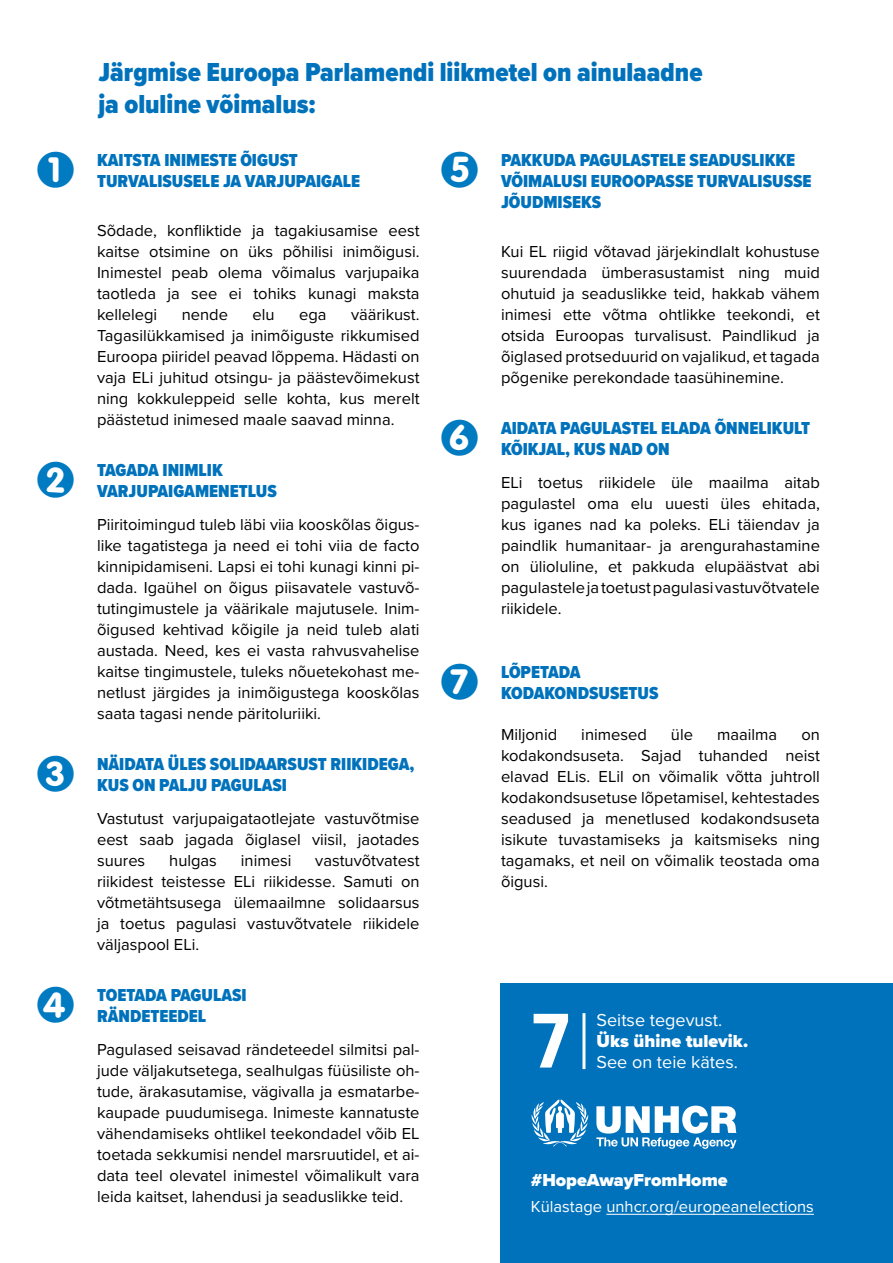
<style>
.page{position:relative;width:893px;height:1263px;background:#fff}
.page>*{position:absolute;margin:0;border:0;box-sizing:border-box;transform-origin:0 0}
.t1{font:700 80.55px "Proxima Nova Cond";color:#fff}
.t2{font:44.25px "Circled";color:#007ac1}
.t3{font:900 27px/31.5px "Proxima Nova Cond";color:#0072bc}
.t4{font:900 18px/21px "Proxima Nova Cond";color:#0072bc}
.t5{font:900 18px "Proxima Nova";color:#fff}
.t6{font:18px "Proxima Nova";color:#fff}
.t7{font:16.5px/21px "Proxima Nova";color:#000;text-align:justify}
.t8{font:16.5px "Proxima Nova";color:#fff}
</style>
<div class="page">
<div style="left:501px;top:983px;width:392px;height:280px;background:#0072bc"></div>
<hr style="left:606px;top:1214px;width:208px;height:1px;background:#fff">
<svg style="left:531px;top:1099px;width:58px;height:47px"></svg>
<svg style="left:596px;top:1106px;width:140px;height:43px"></svg>
<hr style="left:582px;top:1013px;width:3px;height:56px;background:#fff">
<h3 class="t3" style="left:98px;top:56px;width:606px">Järgmise Euroopa Parlamendi liikmetel on ainulaadne ja oluline võimalus:</h3>
<h2 class="t2" style="left:37px;top:146px;width:39px">1</h2>
<p class="t4" style="left:97px;top:150px;width:265px">KAITSTA INIMESTE ÕIGUST<br>TURVALISUSELE JA VARJUPAIGALE</p>
<p class="t7" style="left:97px;top:219px;width:324px">Sõdade, konfliktide ja tagakiusamise eest kaitse otsimine on üks põhilisi inimõigusi.<br>Inimestel peab olema võimalus varjupaika taotleda ja see ei tohiks kunagi maksta kellelegi</p>
<p class="t7" style="left:97px;top:303px;width:324px;text-indent:254px">väärikust.<br>Tagasilükkamised ja inimõiguste rikkumised Euroopa piiridel peavad lõppema. Hädasti on vaja ELi juhitud otsingu- ja päästevõimekust ning kokkuleppeid selle kohta, kus merelt päästetud inimesed maale saavad minna.</p>
<p class="t7" style="left:182px;top:303px;width:48px">nende</p>
<p class="t7" style="left:253px;top:303px;width:24px">elu</p>
<p class="t7" style="left:299px;top:303px;width:29px">ega</p>
<h2 class="t2" style="left:37px;top:456px;width:39px">2</h2>
<p class="t4" style="left:97px;top:459px;width:181px">TAGADA INIMLIK<br>VARJUPAIGAMENETLUS</p>
<p class="t7" style="left:97px;top:513px;width:324px">Piiritoimingud tuleb läbi viia kooskõlas õigus&shy;like tagatistega ja need ei tohi viia de facto kinnipidamiseni. Lapsi ei tohi kunagi kinni pi&shy;dada. Igaühel on õigus piisavatele vastuvõ&shy;tutingimustele ja väärikale majutusele. Inim&shy;õigused kehtivad kõigile ja neid tuleb alati austada. Need, kes ei vasta rahvusvahelise kaitse tingimustele, tuleks nõuetekohast me&shy;netlust järgides ja inimõigustega kooskõlas saata tagasi nende päritoluriiki.</p>
<h2 class="t2" style="left:37px;top:750px;width:39px">3</h2>
<p class="t4" style="left:97px;top:753px;width:319px">NÄIDATA ÜLES SOLIDAARSUST RIIKIDEGA,<br>KUS ON PALJU PAGULASI</p>
<p class="t7" style="left:97px;top:807px;width:324px">Vastutust varjupaigataotlejate vastuvõtmise eest saab jagada õiglasel viisil, jaotades suures</p>
<p class="t7" style="left:97px;top:849px;width:324px;text-indent:218px">vastuvõtvatest riikidest teistesse ELi riikidesse. Samuti on võtmetähtsusega ülemaailmne solidaarsus ja toetus pagulasi vastuvõtvatele riikidele väljaspool ELi.</p>
<p class="t7" style="left:169px;top:849px;width:49px">hulgas</p>
<p class="t7" style="left:241px;top:849px;width:52px">inimesi</p>
<h2 class="t2" style="left:37px;top:981px;width:39px">4</h2>
<p class="t4" style="left:97px;top:984px;width:151px">TOETADA PAGULASI<br>RÄNDETEEDEL</p>
<p class="t7" style="left:97px;top:1038px;width:324px">Pagulased seisavad rändeteedel silmitsi pal&shy;jude väljakutsetega, sealhulgas füüsiliste oh&shy;tude, ärakasutamise, vägivalla ja esmatarbe&shy;kaupade puudumisega. Inimeste kannatuste vähendamiseks ohtlikel teekondadel võib EL toetada sekkumisi nendel marsruutidel, et ai&shy;data teel olevatel inimestel võimalikult vara leida kaitset, lahendusi ja seaduslikke teid.</p>
<h2 class="t2" style="left:441px;top:146px;width:39px">5</h2>
<p class="t4" style="left:501px;top:150px;width:312px">PAKKUDA PAGULASTELE SEADUSLIKKE<br>VÕIMALUSI EUROOPASSE TURVALISUSSE<br>JÕUDMISEKS</p>
<p class="t7" style="left:501px;top:240px;width:320px">Kui EL riigid võtavad järjekindlalt kohustuse suurendada ümberasustamist ning muid ohutuid ja seaduslikke teid, hakkab vähem inimesi ette võtma ohtlikke teekondi, et otsida Euroopas turvalisust. Paindlikud ja õiglased protseduurid on vajalikud, et tagada põgenike perekondade taasühinemine.</p>
<h2 class="t2" style="left:441px;top:414px;width:39px">6</h2>
<p class="t4" style="left:501px;top:417px;width:311px">AIDATA PAGULASTEL ELADA ÕNNELIKULT<br>KÕIKJAL, KUS NAD ON</p>
<p class="t7" style="left:501px;top:471px;width:320px">ELi toetus riikidele üle maailma aitab pagulastel oma elu uuesti üles ehitada, kus iganes nad ka poleks. ELi täiendav ja paindlik humanitaar- ja arengurahastamine on ülioluline, et pakkuda elupäästvat abi pagulastele ja toetust pagulasi vastuvõtvatele riikidele.</p>
<h2 class="t2" style="left:441px;top:657px;width:39px">7</h2>
<p class="t4" style="left:501px;top:661px;width:159px">LÕPETADA<br>KODAKONDSUSETUS</p>
<p class="t7" style="left:501px;top:723px;width:58px">Miljonid</p>
<p class="t7" style="left:581px;top:723px;width:67px">inimesed</p>
<p class="t7" style="left:671px;top:723px;width:24px">üle</p>
<p class="t7" style="left:717px;top:723px;width:62px">maailma</p>
<p class="t7" style="left:501px;top:723px;width:320px;text-indent:300px">on kodakondsuseta. Sajad tuhanded neist elavad ELis. ELil on võimalik võtta juhtroll kodakondsusetuse lõpetamisel, kehtestades seadused ja menetlused kodakondsuseta isikute tuvastamiseks ja kaitsmiseks ning tagamaks, et neil on võimalik teostada oma õigusi.</p>
<h1 class="t1" style="left:532px;top:981px;width:39px">7</h1>
<p class="t6" style="left:597px;top:1006px;width:127px">Seitse tegevust.</p>
<p class="t5" style="left:597px;top:1027px;width:153px">Üks ühine tulevik.</p>
<p class="t6" style="left:597px;top:1048px;width:143px">See on teie kätes.</p>
<p class="t5" style="left:531px;top:1167px;width:198px">#HopeAwayFromHome</p>
<p class="t8" style="left:531px;top:1194px;width:285px">Külastage unhcr.org/europeanelections</p>
</div>
